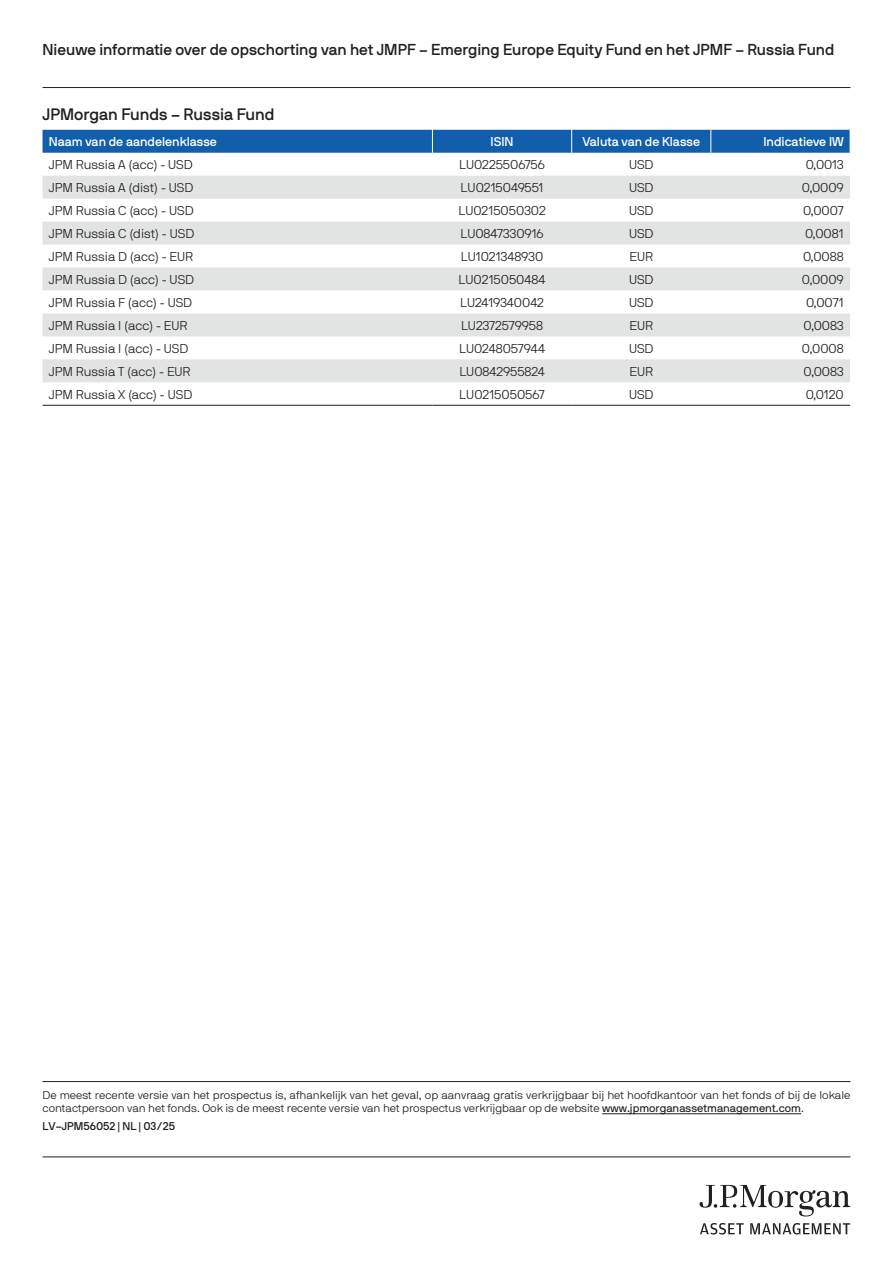
<style>
.page{position:relative;width:893px;height:1263px;background:#fff}
.page>*{position:absolute;margin:0;border:0;box-sizing:border-box;transform-origin:0 0}
.Subhead_-_12_14{font:16.5px "JPMAM Pro Med";color:#231f20}
.t1{font:15.75px "JPMAM Pro Med";color:#231f20}
.Document_Date_-_Light_-_10_13{font:12.75px "JPMAM Pro Lig";color:#231f20}
.Document_Date_-_Light_-_10_13-2{font:12.75px "JPMAM Pro Med";color:#fff}
.Disclaimer{font:11.25px/13.5px "JPMAM Pro Lig";color:#231f20}
.Product_code{font:11.25px "JPMAM Pro Med";color:#231f20}
.s1{font-family:"JPMAM Pro Reg"}
</style>
<div class="page">
<svg style="left:699px;top:1185px;width:151px;height:31px"></svg>
<svg style="left:700px;top:1223px;width:44px;height:11px"></svg>
<svg style="left:750px;top:1223px;width:100px;height:11px"></svg>
<hr style="left:43px;top:1157px;width:807px;height:1px;background:#231f20">
<hr style="left:43px;top:87px;width:807px;height:1px;background:#231f20">
<hr style="left:43px;top:1081px;width:807px;height:1px;background:#231f20">
<hr style="left:602px;top:1113px;width:199px;height:1px;background:#231f20">
<svg style="left:43px;top:176px;width:807px;height:69px;fill:#e2e4e4"></svg>
<svg style="left:43px;top:267px;width:807px;height:115px;fill:#e2e4e4"></svg>
<div style="left:43px;top:130px;width:808px;height:23px;background:#115eac"></div>
<hr style="left:43px;top:405px;width:389px;height:1px;background:#231f20">
<hr style="left:432px;top:405px;width:140px;height:1px;background:#231f20">
<hr style="left:572px;top:405px;width:139px;height:1px;background:#231f20">
<hr style="left:711px;top:405px;width:139px;height:1px;background:#231f20">
<p class="t1" style="left:43px;top:40px;width:793px">Nieuwe informatie over de opschorting van het JMPF – Emerging Europe Equity Fund en het JPMF – Russia Fund</p>
<h3 class="Subhead_-_12_14" style="left:43px;top:104px;width:233px">JPMorgan Funds – Russia Fund</h3>
<p class="Document_Date_-_Light_-_10_13-2" style="left:49px;top:135px;width:170px">Naam van de aandelenklasse</p>
<p class="Document_Date_-_Light_-_10_13-2" style="left:491px;top:135px;width:24px">ISIN</p>
<p class="Document_Date_-_Light_-_10_13-2" style="left:582px;top:135px;width:119px">Valuta van de Klasse</p>
<p class="Document_Date_-_Light_-_10_13-2" style="left:763px;top:135px;width:82px">Indicatieve IW</p>
<p class="Document_Date_-_Light_-_10_13" style="left:49px;top:157px;width:145px">JPM Russia A (acc) - USD</p>
<p class="Document_Date_-_Light_-_10_13" style="left:459px;top:157px;width:87px">LU0225506756</p>
<p class="Document_Date_-_Light_-_10_13" style="left:629px;top:157px;width:26px">USD</p>
<p class="Document_Date_-_Light_-_10_13" style="left:806px;top:157px;width:39px">0,0013</p>
<p class="Document_Date_-_Light_-_10_13" style="left:49px;top:180px;width:146px">JPM Russia A (dist) - USD</p>
<p class="Document_Date_-_Light_-_10_13" style="left:461px;top:180px;width:84px">LU0215049551</p>
<p class="Document_Date_-_Light_-_10_13" style="left:629px;top:180px;width:26px">USD</p>
<p class="Document_Date_-_Light_-_10_13" style="left:802px;top:180px;width:43px">0,0009</p>
<p class="Document_Date_-_Light_-_10_13" style="left:49px;top:203px;width:146px">JPM Russia C (acc) - USD</p>
<p class="Document_Date_-_Light_-_10_13" style="left:458px;top:203px;width:89px">LU0215050302</p>
<p class="Document_Date_-_Light_-_10_13" style="left:629px;top:203px;width:26px">USD</p>
<p class="Document_Date_-_Light_-_10_13" style="left:803px;top:203px;width:42px">0,0007</p>
<p class="Document_Date_-_Light_-_10_13" style="left:49px;top:226px;width:147px">JPM Russia C (dist) - USD</p>
<p class="Document_Date_-_Light_-_10_13" style="left:460px;top:226px;width:85px">LU0847330916</p>
<p class="Document_Date_-_Light_-_10_13" style="left:629px;top:226px;width:26px">USD</p>
<p class="Document_Date_-_Light_-_10_13" style="left:805px;top:226px;width:40px">0,0081</p>
<p class="Document_Date_-_Light_-_10_13" style="left:49px;top:249px;width:146px">JPM Russia D (acc) - EUR</p>
<p class="Document_Date_-_Light_-_10_13" style="left:461px;top:249px;width:84px">LU1021348930</p>
<p class="Document_Date_-_Light_-_10_13" style="left:629px;top:249px;width:25px">EUR</p>
<p class="Document_Date_-_Light_-_10_13" style="left:803px;top:249px;width:42px">0,0088</p>
<p class="Document_Date_-_Light_-_10_13" style="left:49px;top:272px;width:147px">JPM Russia D (acc) - USD</p>
<p class="Document_Date_-_Light_-_10_13" style="left:459px;top:272px;width:88px">LU0215050484</p>
<p class="Document_Date_-_Light_-_10_13" style="left:629px;top:272px;width:26px">USD</p>
<p class="Document_Date_-_Light_-_10_13" style="left:802px;top:272px;width:43px">0,0009</p>
<p class="Document_Date_-_Light_-_10_13" style="left:49px;top:295px;width:145px">JPM Russia F (acc) - USD</p>
<p class="Document_Date_-_Light_-_10_13" style="left:460px;top:295px;width:85px">LU2419340042</p>
<p class="Document_Date_-_Light_-_10_13" style="left:629px;top:295px;width:26px">USD</p>
<p class="Document_Date_-_Light_-_10_13" style="left:806px;top:295px;width:39px">0,0071</p>
<p class="Document_Date_-_Light_-_10_13" style="left:49px;top:318px;width:140px">JPM Russia I (acc) - EUR</p>
<p class="Document_Date_-_Light_-_10_13" style="left:461px;top:318px;width:84px">LU2372579958</p>
<p class="Document_Date_-_Light_-_10_13" style="left:629px;top:318px;width:25px">EUR</p>
<p class="Document_Date_-_Light_-_10_13" style="left:803px;top:318px;width:42px">0,0083</p>
<p class="Document_Date_-_Light_-_10_13" style="left:49px;top:341px;width:141px">JPM Russia I (acc) - USD</p>
<p class="Document_Date_-_Light_-_10_13" style="left:459px;top:341px;width:87px">LU0248057944</p>
<p class="Document_Date_-_Light_-_10_13" style="left:629px;top:341px;width:26px">USD</p>
<p class="Document_Date_-_Light_-_10_13" style="left:802px;top:341px;width:43px">0,0008</p>
<p class="Document_Date_-_Light_-_10_13" style="left:49px;top:364px;width:143px">JPM Russia T (acc) - EUR</p>
<p class="Document_Date_-_Light_-_10_13" style="left:459px;top:364px;width:87px">LU0842955824</p>
<p class="Document_Date_-_Light_-_10_13" style="left:629px;top:364px;width:25px">EUR</p>
<p class="Document_Date_-_Light_-_10_13" style="left:803px;top:364px;width:42px">0,0083</p>
<p class="Document_Date_-_Light_-_10_13" style="left:49px;top:387px;width:145px">JPM Russia X (acc) - USD</p>
<p class="Document_Date_-_Light_-_10_13" style="left:459px;top:387px;width:87px">LU0215050567</p>
<p class="Document_Date_-_Light_-_10_13" style="left:629px;top:387px;width:26px">USD</p>
<p class="Document_Date_-_Light_-_10_13" style="left:806px;top:387px;width:40px">0,0120</p>
<p class="Disclaimer" style="left:43px;top:1088px;width:809px">De meest recente versie van het prospectus is, afhankelijk van het geval, op aanvraag gratis verkrijgbaar bij het hoofdkantoor van het fonds of bij de lokale contactpersoon van het fonds. Ook is de meest recente versie van het prospectus verkrijgbaar op de website <span class="s1">www.jpmorganassetmanagement.com</span>.</p>
<p class="Product_code" style="left:43px;top:1120px;width:134px">LV–JPM56052 | NL | 03/25</p>
</div>
